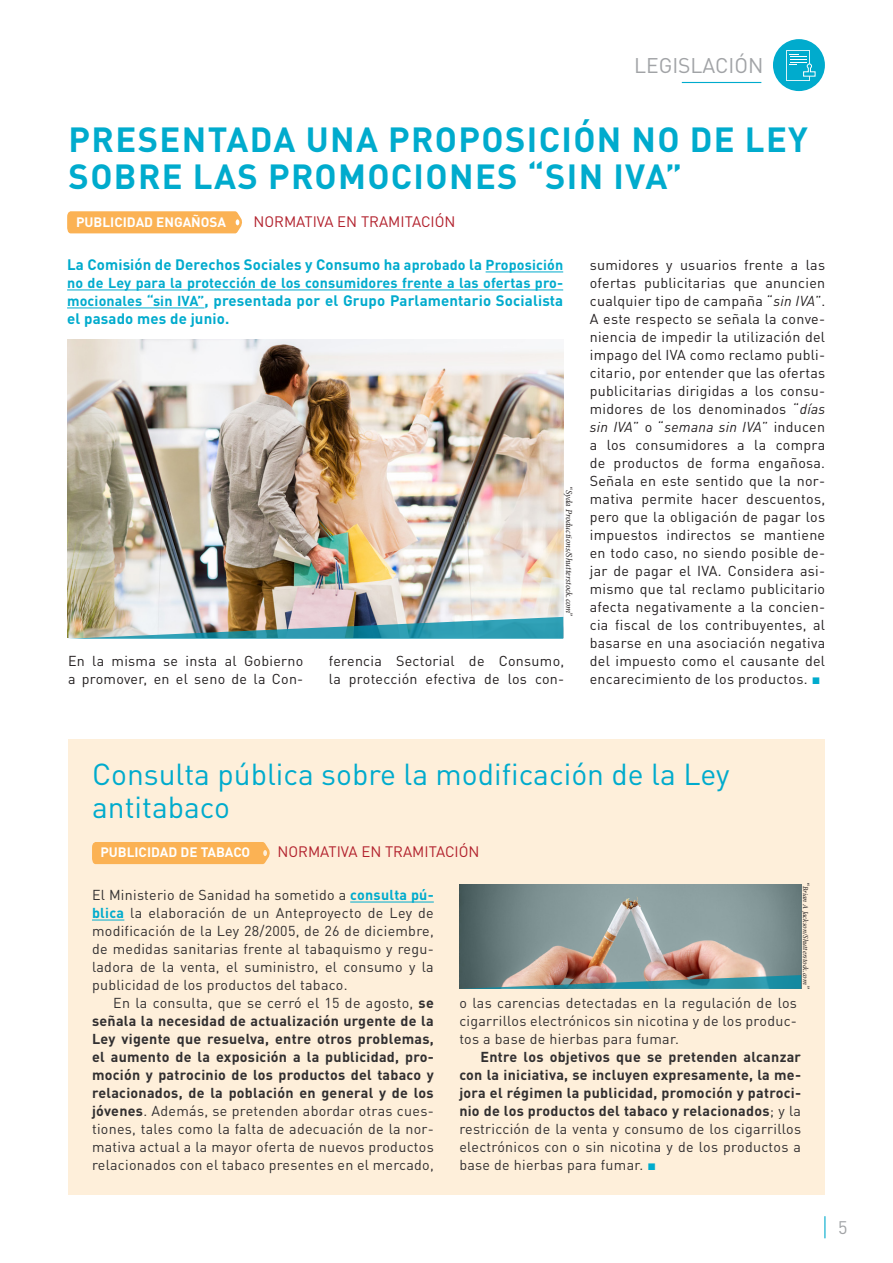
<style>
.page{position:relative;width:893px;height:1263px;background:#fff}
.page>*{position:absolute;margin:0;border:0;box-sizing:border-box;transform-origin:0 0}
.InteriorTitularesNoticiasDestacadas{font:700 34.5px/37.5px "DIN Pro";letter-spacing:.04em;color:#00abcd}
.InteriorTitularNoticiasCajas{font:30px/33px "DIN Pro";color:#00abcd}
.t1{font:21px "DIN Pro";color:#a1a3a6}
.t2{font:18px "DIN Pro";color:#a1a3a6}
.TextoGeneral{font:700 15px/18px "DIN Pro";letter-spacing:.01em;color:#00abcd}
.InteriorEstadonormayresultadoresolución{font:15px "DIN Pro";color:#b2212d}
.TextoGeneral-2{font:14.25px/18px "DIN Pro";letter-spacing:.02em;color:#231f20}
.TextoGeneral-3{font:700 14.25px/18px "DIN Pro";letter-spacing:.02em;color:#312f30;text-align:justify}
.TextoGeneral-4{font:14.25px/18px "DIN Pro";letter-spacing:.02em;color:#312f30;text-align:justify}
.TextoGeneral-5{font:700 14.25px "DIN Pro";letter-spacing:.01em;color:#00abcd}
.t3{font:700 13.5px "DIN Pro";color:#fff}
.t4{font:italic 9px "Minion Pro";letter-spacing:-.01em;color:#231f20}
.t5{font:italic 7.5px "Minion Pro";letter-spacing:-.01em;color:#231f20}
.s1{font-size:14.25px}
.s2{font-style:italic}
.s3{font-family:"Arial";color:#00abcd}
.s4{font-size:9px}
.s5{font-weight:700;color:#00abcd}
.s6{font-weight:400}
.s7{font-family:"Arial";font-weight:400;color:#00abcd}
</style>
<div class="page">
<svg style="left:824px;top:1216px;width:1px;height:22px"></svg>
<hr style="left:682px;top:82px;width:79px;height:1px;background:#00abcd">
<div style="left:773px;top:39px;width:52px;height:52px;background:#00abcd;border-radius:50%"></div>
<svg style="left:786px;top:50px;width:30px;height:31px"></svg>
<hr style="left:486px;top:272px;width:77px;height:1px;background:#00abcd">
<hr style="left:67px;top:290px;width:496px;height:1px;background:#00abcd">
<hr style="left:67px;top:308px;width:137px;height:1px;background:#00abcd">
<svg style="left:67px;top:211px;width:175px;height:22px;background:#fbb459"></svg>
<img style="left:67px;top:340px;width:496px;height:277px">
<img style="left:67px;top:617px;width:496px;height:22px">
<div style="left:68px;top:739px;width:757px;height:456px;background:#feefda"></div>
<hr style="left:350px;top:902px;width:84px;height:1px;background:#00abcd">
<hr style="left:92px;top:920px;width:32px;height:1px;background:#00abcd">
<div style="left:92px;top:842px;width:179px;height:22px;background:#fbb254"></div>
<img style="left:459px;top:884px;width:342px;height:91px">
<img style="left:458px;top:975px;width:343px;height:14px">
<h3 class="t1" style="left:634px;top:48px;width:131px">LEGISLACIÓN</h3>
<p class="InteriorTitularesNoticiasDestacadas" style="left:69px;top:116px;width:741px">PRESENTADA UNA PROPOSICIÓN NO DE LEY<br>SOBRE LAS PROMOCIONES “SIN IVA”</p>
<p class="t3" style="left:76px;top:211px;width:152px">PUBLICIDAD ENGAÑOSA</p>
<p class="InteriorEstadonormayresultadoresolución" style="left:253px;top:209px;width:204px">NORMATIVA EN TRAMITACIÓN</p>
<p class="TextoGeneral" style="left:67px;top:254px;width:498px">La Comisión de Derechos Sociales y Consumo ha <span class="s1">aprobado</span> la <span class="s1">Proposición</span></p>
<p class="TextoGeneral-5" style="left:67px;top:271px;width:498px">no de Ley para la protección de los consumidores frente a las ofertas pro-</p>
<p class="TextoGeneral" style="left:67px;top:290px;width:498px"><span class="s1">mocionales “sin IVA”</span>, presentada por el Grupo Parlamentario Socialista el pasado mes de junio.</p>
<p class="t4" style="left:575px;top:486px;width:131px;rotate:90deg">“Syda Productions/Shutterstock.com”</p>
<p class="TextoGeneral-2" style="left:68px;top:650px;width:237px">En la misma se insta al Gobierno a promover, en el seno de la Con-</p>
<p class="TextoGeneral-2" style="left:329px;top:650px;width:237px">ferencia Sectorial de Consumo, la protección efectiva de los con-</p>
<p class="TextoGeneral-2" style="left:590px;top:254px;width:237px;text-align:justify">sumidores y usuarios frente a las ofertas publicitarias que anuncien cualquier tipo de campaña “<span class="s2">sin IVA</span>”.<br>A este respecto se señala la conve&shy;niencia de impedir la utilización del impago del IVA como reclamo publi&shy;citario, por entender que las ofertas publicitarias dirigidas a los consu&shy;midores de los denominados “<span class="s2">días sin IVA</span>” o “<span class="s2">semana sin IVA</span>” inducen a los consumidores a la compra de productos de forma engañosa.<br>Señala en este sentido que la nor&shy;mativa permite hacer descuentos, pero que la obligación de pagar los impuestos indirectos se mantiene en todo caso, no siendo posible de&shy;jar de pagar el IVA. Considera asi&shy;mismo que tal reclamo publicitario afecta negativamente a la concien&shy;cia fiscal de los contribuyentes, al basarse en una asociación negativa del impuesto como el causante del encarecimiento de los productos. <span class="s3">■</span></p>
<p class="InteriorTitularNoticiasCajas" style="left:92px;top:754px;width:639px">Consulta pública sobre la modificación de la Ley antitabaco</p>
<p class="t3" style="left:100px;top:841px;width:151px">PUBLICIDAD DE TABACO</p>
<p class="InteriorEstadonormayresultadoresolución" style="left:277px;top:840px;width:204px">NORMATIVA EN TRAMITACIÓN</p>
<p class="t5" style="left:811px;top:882px;width:108px;rotate:90deg"><span class="s4">“</span>Brian A Jackson/Shutterstock.com<span class="s4">”</span></p>
<p class="TextoGeneral-4" style="left:92px;top:884px;width:343px">El Ministerio de Sanidad ha sometido a <span class="s5">consulta pú&shy;blica</span> la elaboración de un Anteproyecto de Ley de modificación de la Ley 28/2005, de 26 de diciembre, de medidas sanitarias frente al tabaquismo y regu&shy;ladora de la venta, el suministro, el consumo y la publicidad de los productos del tabaco.</p>
<p class="TextoGeneral-3" style="left:92px;top:992px;width:343px;text-indent:21px"><span class="s6">En la consulta, que se cerró el 15 de agosto,</span> se señala la necesidad de actualización urgente de la Ley vigente que resuelva, entre otros problemas, el aumento de la exposición a la publicidad, pro&shy;moción y patrocinio de los productos del tabaco y relacionados, de la población en general y de los jóvenes<span class="s6">. Además, se pretenden abordar otras cues&shy;tiones, tales como la falta de adecuación de la nor&shy;mativa actual a la mayor oferta de nuevos productos relacionados con el tabaco presentes en el mercado,</span></p>
<p class="TextoGeneral-4" style="left:459px;top:992px;width:339px">o las carencias detectadas en la regulación de los cigarrillos electrónicos sin nicotina y de los produc&shy;tos a base de hierbas para fumar.</p>
<p class="TextoGeneral-3" style="left:459px;top:1046px;width:343px;text-indent:21px">Entre los objetivos que se pretenden alcanzar con la iniciativa, se incluyen expresamente, la me&shy;jora el régimen la publicidad, promoción y patroci&shy;nio de los productos del tabaco y relacionados<span class="s6">; y la restricción de la venta y consumo de los cigarrillos electrónicos con o sin nicotina y de los productos a base de hierbas para fumar.</span> <span class="s7">■</span></p>
<p class="t2" style="left:838px;top:1213px;width:11px">5</p>
</div>
